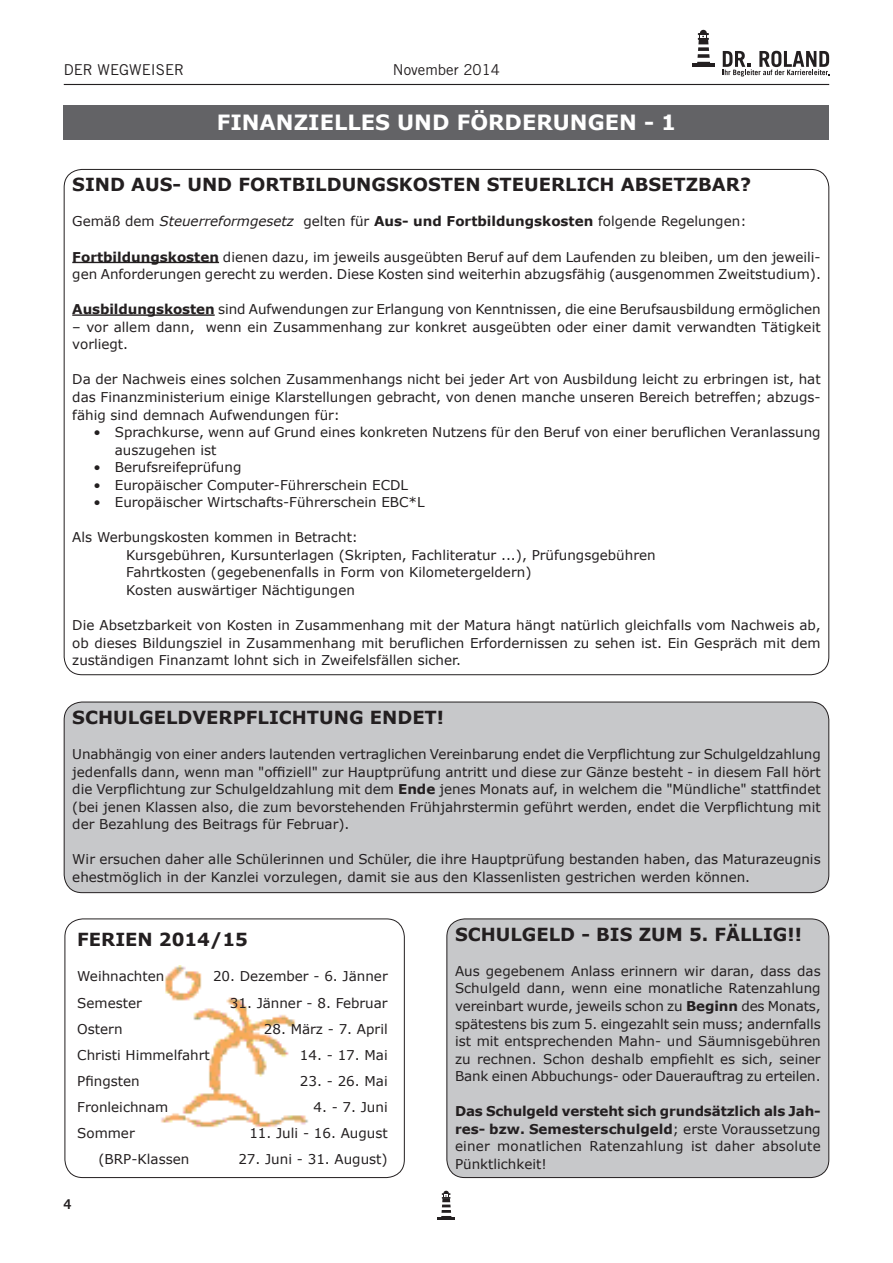
<style>
.page{position:relative;width:893px;height:1263px;background:#fff}
.page>*{position:absolute;margin:0;border:0;box-sizing:border-box;transform-origin:0 0}
.t1{font:700 21px "Verdana";color:#fff}
.t2{font:700 18px "Verdana";color:#231f20}
.t3{font:15px "Trade Gothic LT Std";color:#231f20}
.t4{font:13.5px/17.5px "Verdana";color:#231f20;text-align:justify}
.t5{font:700 13.5px "Trade Gothic LT Std";color:#231f20}
.s1{font-style:italic}
.s2{font-weight:700}
</style>
<div class="page">
<svg style="left:723px;top:51px;width:106px;height:26px"></svg>
<div style="left:700px;top:30px;width:7px;height:6px;background:#231f20;border-radius:50%"></div>
<hr style="left:692px;top:64px;width:23px;height:3px;background:#231f20">
<svg style="left:697px;top:61px;width:13px;height:1px"></svg>
<svg style="left:698px;top:33px;width:11px;height:12px"></svg>
<svg style="left:697px;top:62px;width:13px;height:2px"></svg>
<svg style="left:698px;top:47px;width:11px;height:4px"></svg>
<div style="left:698px;top:39px;width:10px;height:5px;background:#231f20"></div>
<svg style="left:697px;top:54px;width:13px;height:4px"></svg>
<hr style="left:64px;top:84px;width:765px;height:1px;background:#231f20">
<hr style="left:437px;top:1217px;width:18px;height:3px;background:#231f20">
<svg style="left:441px;top:1191px;width:11px;height:26px"></svg>
<div style="left:447px;top:919px;width:382px;height:258px;background:#c7c8ca;border-radius:18px"></div>
<div style="left:446px;top:918px;width:383px;height:260px;border:1px solid #231f20;border-radius:18px"></div>
<div style="left:65px;top:918px;width:340px;height:260px;border:1px solid #231f20;border-radius:18px"></div>
<img style="left:161px;top:966px;width:147px;height:162px">
<div style="left:64px;top:105px;width:765px;height:34px;background:#636366"></div>
<hr style="left:72px;top:262px;width:147px;height:1px;background:#231f20">
<hr style="left:72px;top:314px;width:143px;height:2px;background:#231f20">
<div style="left:64px;top:702px;width:765px;height:191px;background:#c7c8ca;border-radius:18px"></div>
<div style="left:64px;top:702px;width:765px;height:191px;border:1px solid #231f20;border-radius:18px"></div>
<p class="t3" style="left:64px;top:60px;width:122px">DER WEGWEISER</p>
<p class="t3" style="left:393px;top:60px;width:109px">November 2014</p>
<h1 class="t1" style="left:217px;top:108px;width:461px">FINANZIELLES UND FÖRDERUNGEN - 1</h1>
<h2 class="t2" style="left:72px;top:172px;width:680px">SIND AUS- UND FORTBILDUNGSKOSTEN STEUERLICH ABSETZBAR?</h2>
<p class="t4" style="left:72px;top:213px;width:676px">Gemäß dem <span class="s1">Steuerreformgesetz</span> gelten für <span class="s2">Aus- und Fortbildungskosten</span> folgende Regelungen:</p>
<p class="t4" style="left:72px;top:248px;width:750px"><span class="s2">Fortbildungskosten</span> dienen dazu, im jeweils ausgeübten Beruf auf dem Laufenden zu bleiben, um den jeweili&shy;gen Anforderungen gerecht zu werden. Diese Kosten sind weiterhin abzugsfähig (ausgenommen Zweitstudium).</p>
<p class="t4" style="left:72px;top:300px;width:750px"><span class="s2">Ausbildungskosten</span> sind Aufwendungen zur Erlangung von Kenntnissen, die eine Berufsausbildung ermöglichen</p>
<p class="t4" style="left:72px;top:318px;width:750px">– vor allem dann, wenn ein Zusammenhang zur konkret ausgeübten oder einer damit verwandten Tätigkeit vorliegt.</p>
<p class="t4" style="left:72px;top:371px;width:750px">Da der Nachweis eines solchen Zusammenhangs nicht bei jeder Art von Ausbildung leicht zu erbringen ist, hat das Finanzministerium einige Klarstellungen gebracht, von denen manche unseren Bereich betreffen; abzugs&shy;fähig sind demnach Aufwendungen für:</p>
<p class="t4" style="left:115px;top:423px;width:707px;text-indent:-21px">• Sprachkurse, wenn auf Grund eines konkreten Nutzens für den Beruf von einer beruflichen Veranlassung auszugehen ist</p>
<p class="t4" style="left:94px;top:458px;width:149px">• Berufsreifeprüfung</p>
<p class="t4" style="left:94px;top:476px;width:316px">• Europäischer Computer-Führerschein ECDL</p>
<p class="t4" style="left:94px;top:493px;width:333px">• Europäischer Wirtschafts-Führerschein EBC*L</p>
<p class="t4" style="left:126px;top:528px;width:531px;text-align:left;text-indent:-54px">Als Werbungskosten kommen in Betracht:<br>Kursgebühren, Kursunterlagen (Skripten, Fachliteratur ...), Prüfungsgebühren Fahrtkosten (gegebenenfalls in Form von Kilometergeldern)<br>Kosten auswärtiger Nächtigungen</p>
<p class="t4" style="left:72px;top:616px;width:750px">Die Absetzbarkeit von Kosten in Zusammenhang mit der Matura hängt natürlich gleichfalls vom Nachweis ab, ob dieses Bildungsziel in Zusammenhang mit beruflichen Erfordernissen zu sehen ist. Ein Gespräch mit dem zuständigen Finanzamt lohnt sich in Zweifelsfällen sicher.</p>
<h2 class="t2" style="left:72px;top:705px;width:373px">SCHULGELDVERPFLICHTUNG ENDET!</h2>
<p class="t4" style="left:72px;top:745px;width:750px">Unabhängig von einer anders lautenden vertraglichen Vereinbarung endet die Verpflichtung zur Schulgeldzahlung jedenfalls dann, wenn man "offiziell" zur Hauptprüfung antritt und diese zur Gänze besteht - in diesem Fall hört die Verpflichtung zur Schulgeldzahlung mit dem <span class="s2">Ende</span> jenes Monats auf, in welchem die "Mündliche" stattfindet (bei jenen Klassen also, die zum bevorstehenden Frühjahrstermin geführt werden, endet die Verpflichtung mit der Bezahlung des Beitrags für Februar).</p>
<p class="t4" style="left:72px;top:850px;width:750px">Wir ersuchen daher alle Schülerinnen und Schüler, die ihre Hauptprüfung bestanden haben, das Maturazeugnis ehestmöglich in der Kanzlei vorzulegen, damit sie aus den Klassenlisten gestrichen werden können.</p>
<h2 class="t2" style="left:77px;top:927px;width:172px">FERIEN 2014/15</h2>
<p class="t4" style="left:77px;top:968px;width:89px">Weihnachten</p>
<p class="t4" style="left:213px;top:968px;width:176px">20. Dezember - 6. Jänner</p>
<p class="t4" style="left:77px;top:994px;width:66px">Semester</p>
<p class="t4" style="left:230px;top:994px;width:159px">31. Jänner - 8. Februar</p>
<p class="t4" style="left:77px;top:1020px;width:47px">Ostern</p>
<p class="t4" style="left:264px;top:1020px;width:125px">28. März - 7. April</p>
<p class="t4" style="left:77px;top:1046px;width:134px">Christi Himmelfahrt</p>
<p class="t4" style="left:300px;top:1046px;width:89px">14. - 17. Mai</p>
<p class="t4" style="left:77px;top:1072px;width:64px">Pfingsten</p>
<p class="t4" style="left:300px;top:1072px;width:89px">23. - 26. Mai</p>
<p class="t4" style="left:77px;top:1098px;width:93px">Fronleichnam</p>
<p class="t4" style="left:313px;top:1098px;width:76px">4. - 7. Juni</p>
<p class="t4" style="left:77px;top:1124px;width:59px">Sommer</p>
<p class="t4" style="left:249px;top:1124px;width:140px">11. Juli - 16. August</p>
<p class="t4" style="left:99px;top:1150px;width:92px">(BRP-Klassen</p>
<p class="t4" style="left:238px;top:1150px;width:151px">27. Juni - 31. August)</p>
<p class="t5" style="left:64px;top:1196px;width:9px">4</p>
<h2 class="t2" style="left:455px;top:921px;width:348px">SCHULGELD - BIS ZUM 5. FÄLLIG!!</h2>
<p class="t4" style="left:455px;top:962px;width:367px">Aus gegebenem Anlass erinnern wir daran, dass das Schulgeld dann, wenn eine monatliche Ratenzahlung vereinbart wurde, jeweils schon zu <span class="s2">Beginn</span> des Monats, spätestens bis zum 5. eingezahlt sein muss; andernfalls ist mit entsprechenden Mahn- und Säumnisgebühren zu rechnen. Schon deshalb empfiehlt es sich, seiner Bank einen Abbuchungs- oder Dauerauftrag zu erteilen.</p>
<p class="t4" style="left:455px;top:1102px;width:367px"><span class="s2">Das Schulgeld versteht sich grundsätzlich als Jah&shy;res- bzw. Semesterschulgeld</span>; erste Voraussetzung einer monatlichen Ratenzahlung ist daher absolute Pünktlichkeit!</p>
</div>
